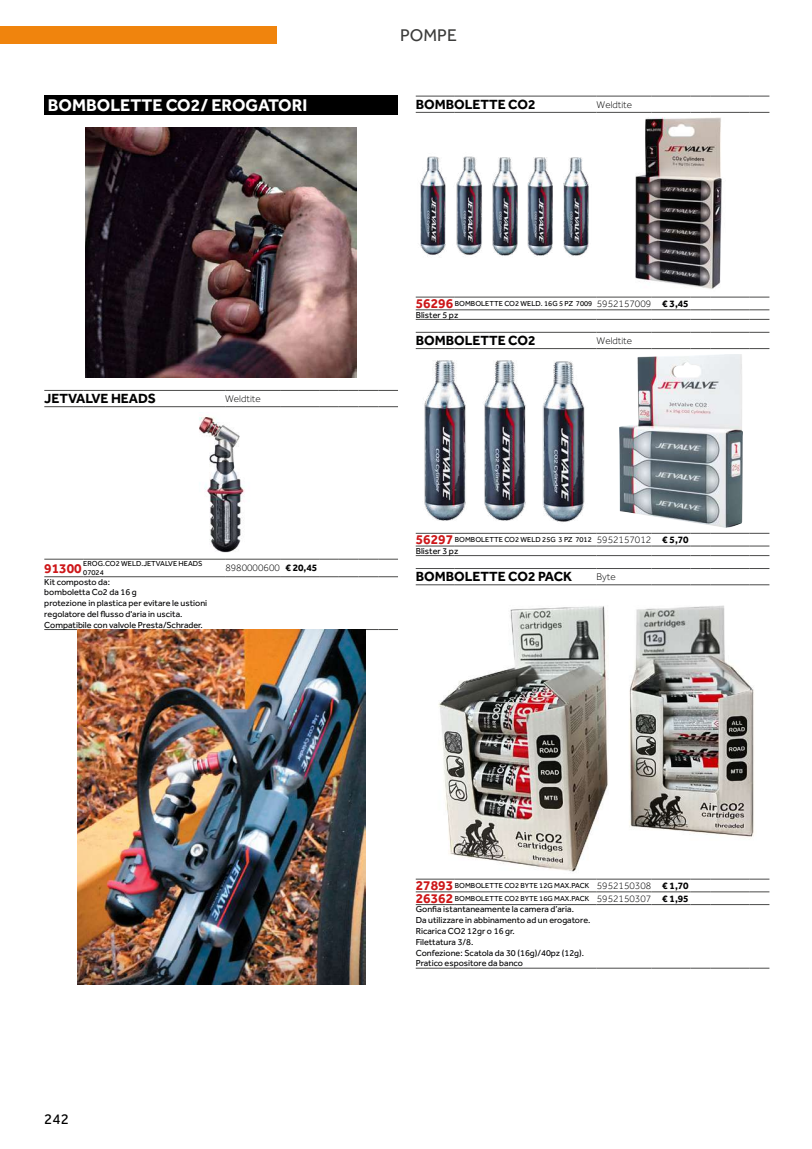
<style>
.page{position:relative;width:812px;height:1149px;background:#fff}
.page>*{position:absolute;margin:0;border:0;box-sizing:border-box;transform-origin:0 0}
.t1{font:700 17.5px "Effra";color:#fff}
.t2{font:17.5px "Effra";color:#3c3c3b}
.t3{font:15px "Effra";color:#000}
.t4{font:700 13.75px "Effra";color:#000}
.t5{font:700 13.75px "Effra";color:#cd1719}
.t6{font:300 10px "Effra";color:#000}
.t7{font:9px/10.8px "Effra";color:#020203}
.t8{font:7.5px/9px "Effra";color:#000}
.s1{font-weight:700}
.s2{font-weight:700;font-size:13.75px;color:#cd1719}
.s3{font-weight:300;font-size:10px}
.s4{font-weight:700;font-size:10px}
</style>
<div class="page">
<div style="left:0;top:27px;width:276px;height:17px;background:#f0840d"></div>
<div style="left:44px;top:96px;width:354px;height:19px;background:#000"></div>
<img style="left:86px;top:128px;width:270px;height:249px">
<hr style="left:44px;top:559px;width:39px;height:1px;background:#4a4a49">
<hr style="left:83px;top:559px;width:142px;height:1px;background:#4a4a49">
<hr style="left:225px;top:559px;width:55px;height:1px;background:#4a4a49">
<hr style="left:280px;top:559px;width:39px;height:1px;background:#4a4a49">
<svg style="left:319px;top:559px;width:79px;height:1px"></svg>
<hr style="left:44px;top:576px;width:39px;height:1px;background:#4a4a49">
<hr style="left:83px;top:576px;width:142px;height:1px;background:#4a4a49">
<hr style="left:225px;top:576px;width:55px;height:1px;background:#4a4a49">
<hr style="left:280px;top:576px;width:39px;height:1px;background:#4a4a49">
<svg style="left:319px;top:576px;width:79px;height:1px"></svg>
<hr style="left:44px;top:629px;width:39px;height:1px;background:#4a4a49">
<svg style="left:365px;top:629px;width:33px;height:1px"></svg>
<hr style="left:225px;top:406px;width:55px;height:1px;background:#4a4a49">
<hr style="left:280px;top:406px;width:39px;height:1px;background:#4a4a49">
<svg style="left:319px;top:406px;width:79px;height:1px"></svg>
<hr style="left:44px;top:390px;width:39px;height:1px;background:#4a4a49">
<hr style="left:83px;top:390px;width:142px;height:1px;background:#4a4a49">
<hr style="left:44px;top:406px;width:39px;height:1px;background:#4a4a49">
<hr style="left:83px;top:406px;width:142px;height:1px;background:#4a4a49">
<hr style="left:225px;top:390px;width:55px;height:1px;background:#4a4a49">
<hr style="left:280px;top:390px;width:39px;height:1px;background:#4a4a49">
<svg style="left:319px;top:390px;width:79px;height:1px"></svg>
<img style="left:199px;top:417px;width:46px;height:136px">
<img style="left:77px;top:629px;width:288px;height:355px">
<hr style="left:415px;top:297px;width:39px;height:1px;background:#4a4a49">
<hr style="left:454px;top:297px;width:142px;height:1px;background:#4a4a49">
<hr style="left:596px;top:297px;width:55px;height:1px;background:#4a4a49">
<hr style="left:651px;top:297px;width:39px;height:1px;background:#4a4a49">
<svg style="left:690px;top:297px;width:79px;height:1px"></svg>
<hr style="left:415px;top:309px;width:39px;height:1px;background:#4a4a49">
<hr style="left:454px;top:309px;width:142px;height:1px;background:#4a4a49">
<hr style="left:596px;top:309px;width:55px;height:1px;background:#4a4a49">
<hr style="left:651px;top:309px;width:39px;height:1px;background:#4a4a49">
<svg style="left:690px;top:309px;width:79px;height:1px"></svg>
<hr style="left:415px;top:319px;width:39px;height:1px;background:#4a4a49">
<hr style="left:454px;top:319px;width:142px;height:1px;background:#4a4a49">
<hr style="left:596px;top:319px;width:55px;height:1px;background:#4a4a49">
<hr style="left:651px;top:319px;width:39px;height:1px;background:#4a4a49">
<svg style="left:690px;top:319px;width:79px;height:1px"></svg>
<hr style="left:596px;top:112px;width:55px;height:1px;background:#4a4a49">
<hr style="left:651px;top:112px;width:39px;height:1px;background:#4a4a49">
<svg style="left:690px;top:112px;width:79px;height:1px"></svg>
<hr style="left:415px;top:96px;width:39px;height:1px;background:#4a4a49">
<hr style="left:454px;top:96px;width:142px;height:1px;background:#4a4a49">
<hr style="left:415px;top:112px;width:39px;height:1px;background:#4a4a49">
<hr style="left:454px;top:112px;width:142px;height:1px;background:#4a4a49">
<hr style="left:596px;top:96px;width:55px;height:1px;background:#4a4a49">
<hr style="left:651px;top:96px;width:39px;height:1px;background:#4a4a49">
<svg style="left:690px;top:96px;width:79px;height:1px"></svg>
<img style="left:420px;top:156px;width:169px;height:100px">
<img style="left:635px;top:118px;width:87px;height:171px">
<hr style="left:415px;top:533px;width:39px;height:1px;background:#4a4a49">
<hr style="left:454px;top:533px;width:142px;height:1px;background:#4a4a49">
<hr style="left:596px;top:533px;width:55px;height:1px;background:#4a4a49">
<hr style="left:651px;top:533px;width:39px;height:1px;background:#4a4a49">
<svg style="left:690px;top:533px;width:79px;height:1px"></svg>
<hr style="left:415px;top:545px;width:39px;height:1px;background:#4a4a49">
<hr style="left:454px;top:545px;width:142px;height:1px;background:#4a4a49">
<hr style="left:596px;top:545px;width:55px;height:1px;background:#4a4a49">
<hr style="left:651px;top:545px;width:39px;height:1px;background:#4a4a49">
<svg style="left:690px;top:545px;width:79px;height:1px"></svg>
<hr style="left:415px;top:555px;width:39px;height:1px;background:#4a4a49">
<hr style="left:454px;top:555px;width:142px;height:1px;background:#4a4a49">
<hr style="left:596px;top:555px;width:55px;height:1px;background:#4a4a49">
<hr style="left:651px;top:555px;width:39px;height:1px;background:#4a4a49">
<svg style="left:690px;top:555px;width:79px;height:1px"></svg>
<hr style="left:596px;top:348px;width:55px;height:1px;background:#4a4a49">
<hr style="left:651px;top:348px;width:39px;height:1px;background:#4a4a49">
<svg style="left:690px;top:348px;width:79px;height:1px"></svg>
<hr style="left:415px;top:332px;width:39px;height:1px;background:#4a4a49">
<hr style="left:454px;top:332px;width:142px;height:1px;background:#4a4a49">
<hr style="left:415px;top:348px;width:39px;height:1px;background:#4a4a49">
<hr style="left:454px;top:348px;width:142px;height:1px;background:#4a4a49">
<hr style="left:596px;top:332px;width:55px;height:1px;background:#4a4a49">
<hr style="left:651px;top:332px;width:39px;height:1px;background:#4a4a49">
<svg style="left:690px;top:332px;width:79px;height:1px"></svg>
<img style="left:424px;top:360px;width:161px;height:162px">
<img style="left:619px;top:354px;width:123px;height:173px">
<hr style="left:415px;top:878px;width:39px;height:1px;background:#4a4a49">
<hr style="left:454px;top:878px;width:142px;height:1px;background:#4a4a49">
<hr style="left:596px;top:878px;width:55px;height:1px;background:#4a4a49">
<hr style="left:651px;top:878px;width:39px;height:1px;background:#4a4a49">
<svg style="left:690px;top:878px;width:79px;height:1px"></svg>
<hr style="left:415px;top:891px;width:39px;height:1px;background:#4a4a49">
<hr style="left:454px;top:891px;width:142px;height:1px;background:#4a4a49">
<hr style="left:596px;top:891px;width:55px;height:1px;background:#4a4a49">
<hr style="left:651px;top:891px;width:39px;height:1px;background:#4a4a49">
<svg style="left:690px;top:891px;width:79px;height:1px"></svg>
<hr style="left:415px;top:904px;width:39px;height:1px;background:#4a4a49">
<hr style="left:454px;top:904px;width:142px;height:1px;background:#4a4a49">
<hr style="left:596px;top:904px;width:55px;height:1px;background:#4a4a49">
<hr style="left:651px;top:904px;width:39px;height:1px;background:#4a4a49">
<svg style="left:690px;top:904px;width:79px;height:1px"></svg>
<hr style="left:415px;top:967px;width:39px;height:1px;background:#4a4a49">
<hr style="left:454px;top:967px;width:142px;height:1px;background:#4a4a49">
<hr style="left:596px;top:967px;width:55px;height:1px;background:#4a4a49">
<hr style="left:651px;top:967px;width:39px;height:1px;background:#4a4a49">
<svg style="left:690px;top:967px;width:79px;height:1px"></svg>
<hr style="left:596px;top:584px;width:55px;height:1px;background:#4a4a49">
<hr style="left:651px;top:584px;width:39px;height:1px;background:#4a4a49">
<svg style="left:690px;top:584px;width:79px;height:1px"></svg>
<hr style="left:415px;top:568px;width:39px;height:1px;background:#4a4a49">
<hr style="left:454px;top:568px;width:142px;height:1px;background:#4a4a49">
<hr style="left:415px;top:584px;width:39px;height:1px;background:#4a4a49">
<hr style="left:454px;top:584px;width:142px;height:1px;background:#4a4a49">
<hr style="left:596px;top:568px;width:55px;height:1px;background:#4a4a49">
<hr style="left:651px;top:568px;width:39px;height:1px;background:#4a4a49">
<svg style="left:690px;top:568px;width:79px;height:1px"></svg>
<img style="left:438px;top:605px;width:316px;height:267px">
<h1 class="t1" style="left:48px;top:95px;width:261px">BOMBOLETTE CO2/ EROGATORI</h1>
<h3 class="t4" style="left:44px;top:390px;width:113px">JETVALVE HEADS</h3>
<p class="t6" style="left:225px;top:393px;width:37px">Weldtite</p>
<h3 class="t5" style="left:44px;top:559px;width:39px">91300</h3>
<p class="t8" style="left:83px;top:558px;width:121px">EROG.CO2 WELD.JETVALVE HEADS<br>07024</p>
<p class="t6" style="left:225px;top:562px;width:93px">8980000600 <span class="s1">€ 20,45</span></p>
<p class="t7" style="left:44px;top:576px;width:164px">Kit composto da:<br>bomboletta Co2 da 16 g<br>protezione in plastica per evitare le ustioni regolatore del flusso d'aria in uscita.<br>Compatibile con valvole Presta/Schrader.</p>
<h1 class="t2" style="left:400px;top:25px;width:58px">POMPE</h1>
<h3 class="t4" style="left:415px;top:96px;width:121px">BOMBOLETTE CO2</h3>
<p class="t6" style="left:596px;top:99px;width:37px">Weldtite</p>
<p class="t8" style="left:415px;top:299px;width:274px"><span class="s2">56296</span> BOMBOLETTE CO2 WELD. 16G 5 PZ 7009 <span class="s3">5952157009</span> <span class="s4">€ 3,45</span></p>
<p class="t7" style="left:415px;top:309px;width:44px">Blister 5 pz</p>
<h3 class="t4" style="left:415px;top:332px;width:121px">BOMBOLETTE CO2</h3>
<p class="t6" style="left:596px;top:335px;width:37px">Weldtite</p>
<p class="t8" style="left:415px;top:535px;width:274px"><span class="s2">56297</span> BOMBOLETTE CO2 WELD 25G 3 PZ 7012 <span class="s3">5952157012</span> <span class="s4">€ 5,70</span></p>
<p class="t7" style="left:415px;top:545px;width:44px">Blister 3 pz</p>
<h3 class="t4" style="left:415px;top:568px;width:158px">BOMBOLETTE CO2 PACK</h3>
<p class="t6" style="left:596px;top:571px;width:21px">Byte</p>
<h2 class="t3" style="left:44px;top:1110px;width:26px">242</h2>
<p class="t8" style="left:415px;top:878px;width:274px;line-height:12.8px"><span class="s2">27893</span> BOMBOLETTE CO2 BYTE 12G MAX.PACK <span class="s3">5952150308</span> <span class="s4">€ 1,70<br></span><span class="s2">26362</span> BOMBOLETTE CO2 BYTE 16G MAX.PACK <span class="s3">5952150307</span> <span class="s4">€ 1,95</span></p>
<p class="t7" style="left:415px;top:903px;width:176px">Gonfia istantaneamente la camera d’aria.<br>Da utilizzare in abbinamento ad un erogatore.<br>Ricarica CO2 12gr o 16 gr.<br>Filettatura 3/8.<br>Confezione: Scatola da 30 (16g)/40pz (12g).<br>Pratico espositore da banco</p>
</div>
